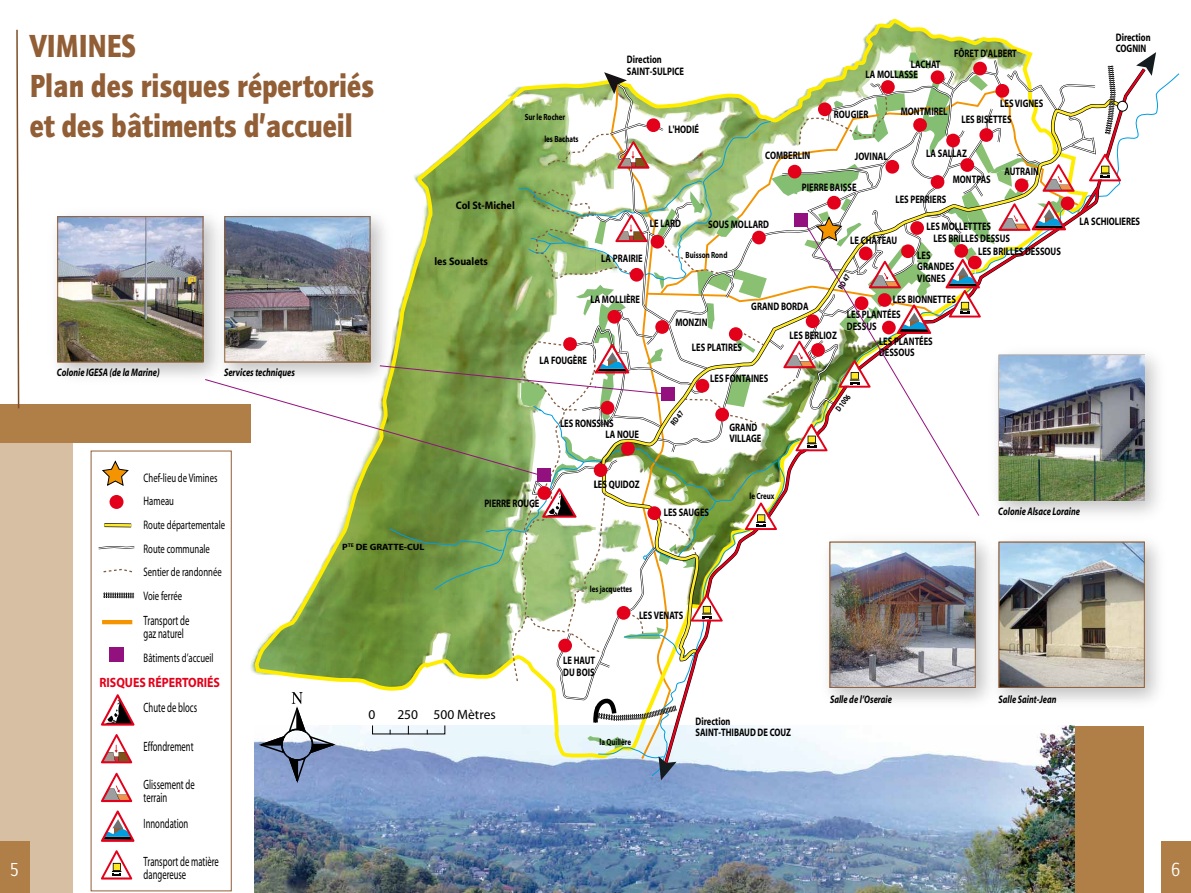
<style>
.page{position:relative;width:1191px;height:893px;background:#fff}
.page>*{position:absolute;margin:0;border:0;box-sizing:border-box;transform-origin:0 0}
.t1{font:900 33.15px/39.8px "Quay Itc T";color:#915e36;scale:.85 1}
.t2{font:19.5px "Quay Itc T";color:#fff;scale:.9 1}
.t3{font:13.5px/12.9px "Myriad";color:#000;scale:.64 1}
.t4{font:700 13.5px "Myriad";color:#e2001a;scale:.88 1}
.t5{font:13.5px "Myriad Pro";color:#000}
.t6{font:12.3px/23.5px "Myriad";color:#000;scale:.7 1}
.t7{font:700 10.95px/11.6px "Myriad";color:#000;scale:.77 1}
.t8{font:italic 700 10.95px "Myriad";color:#000;scale:.77 1}
.t9{font:700 10.95px "Myriad";color:#000;scale:.92 1}
.t10{font:700 9.15px "Myriad";color:#000;scale:1.06 1}
.t11{font:700 9px "Myriad";color:#000;scale:.77 1}
.t12{font:700 8.1px "Myriad";color:#000;scale:.77 1}
</style>
<div class="page">
<div style="left:876px;top:726px;width:268px;height:167px;background:#b07f48"></div>
<img style="left:595px;top:790px;width:480px;height:103px">
<div style="left:1161px;top:842px;width:30px;height:51px;background:#b07f48"></div>
<div style="left:1117px;top:101px;width:10px;height:11px;border:1px solid #000;border-radius:50%"></div>
<svg style="left:1136px;top:52px;width:20px;height:24px"></svg>
<img style="left:1121px;top:540px;width:38px;height:162px">
<img style="left:1121px;top:354px;width:37px;height:160px">
<img style="left:1121px;top:355px;width:23px;height:145px">
<img style="left:1121px;top:544px;width:21px;height:142px">
<img style="left:254px;top:790px;width:341px;height:103px">
<div style="left:0;top:404px;width:72px;height:489px;background:#d7bfa3"></div>
<div style="left:0;top:404px;width:250px;height:38px;background:#b07f48"></div>
<svg style="left:16px;top:29px;width:4px;height:380px"></svg>
<svg style="left:98px;top:546px;width:37px;height:4px"></svg>
<svg style="left:104px;top:523px;width:27px;height:1px"></svg>
<hr style="left:104px;top:524px;width:27px;height:3px;background:#ffeb2d">
<svg style="left:103px;top:568px;width:29px;height:5px"></svg>
<div style="left:109px;top:495px;width:14px;height:14px;background:#e2001a;border-radius:50%"></div>
<svg style="left:102px;top:461px;width:27px;height:25px"></svg>
<svg style="left:103px;top:592px;width:31px;height:6px"></svg>
<svg style="left:101px;top:850px;width:31px;height:29px"></svg>
<svg style="left:101px;top:773px;width:31px;height:29px"></svg>
<svg style="left:101px;top:734px;width:31px;height:29px"></svg>
<svg style="left:101px;top:810px;width:33px;height:32px"></svg>
<svg style="left:101px;top:694px;width:33px;height:32px"></svg>
<hr style="left:102px;top:620px;width:30px;height:4px;background:#f39400">
<div style="left:110px;top:647px;width:14px;height:15px;background:#93117e"></div>
<div style="left:0;top:842px;width:30px;height:51px;background:#b07f48"></div>
<img style="left:204px;top:21px;width:917px;height:769px">
<img style="left:56px;top:200px;width:152px;height:191px">
<img style="left:208px;top:200px;width:191px;height:191px">
<img style="left:59px;top:218px;width:142px;height:142px">
<div style="left:57px;top:216px;width:146px;height:146px;border:1px solid #915e36"></div>
<img style="left:226px;top:218px;width:142px;height:142px">
<div style="left:224px;top:216px;width:146px;height:146px;border:1px solid #915e36"></div>
<h1 class="t1" style="left:30px;top:26px;width:406px">VIMINES<br>Plan des risques répertoriés et des bâtiments d’accueil</h1>
<p class="t8" style="left:57px;top:366px;width:135px">Colonie IGESA (de la Marine)</p>
<p class="t8" style="left:224px;top:366px;width:94px">Services techniques</p>
<p class="t9" style="left:456px;top:199px;width:66px">Col St-Michel</p>
<p class="t9" style="left:434px;top:256px;width:60px">les Soualets</p>
<p class="t11" style="left:525px;top:112px;width:54px">Sur le Rocher</p>
<p class="t11" style="left:544px;top:134px;width:46px">les Bachats</p>
<p class="t7" style="left:627px;top:54px;width:76px">Direction<br>SAINT-SULPICE</p>
<p class="t7" style="left:668px;top:124px;width:41px">L'HODIÉ</p>
<p class="t7" style="left:865px;top:59px;width:99px;line-height:10.6px;text-indent:45px">LACHAT<br>LA MOLLASSE</p>
<p class="t7" style="left:954px;top:48px;width:83px">FÔRET D'ALBERT</p>
<p class="t7" style="left:834px;top:109px;width:46px">ROUGIER</p>
<p class="t7" style="left:765px;top:150px;width:60px">COMBERLIN</p>
<p class="t7" style="left:855px;top:151px;width:44px">JOVINAL</p>
<p class="t7" style="left:802px;top:182px;width:72px">PIERRE BAISSE</p>
<p class="t7" style="left:961px;top:96px;width:108px;line-height:16px;text-indent:39px">LES VIGNES<br>LES BISETTES</p>
<p class="t7" style="left:926px;top:148px;width:54px">LA SALLAZ</p>
<p class="t7" style="left:952px;top:174px;width:51px">MONTPAS</p>
<p class="t7" style="left:900px;top:106px;width:62px">MONTMIREL</p>
<p class="t7" style="left:1004px;top:166px;width:46px">AUTRAIN</p>
<p class="t7" style="left:895px;top:194px;width:68px">LES PERRIERS</p>
<p class="t7" style="left:650px;top:218px;width:42px">LE LARD</p>
<p class="t7" style="left:708px;top:219px;width:80px">SOUS MOLLARD</p>
<p class="t7" style="left:601px;top:253px;width:55px">LA PRAIRIE</p>
<p class="t11" style="left:685px;top:251px;width:56px">Buisson Rond</p>
<p class="t7" style="left:850px;top:235px;width:62px">LE CHÂTEAU</p>
<p class="t12" style="left:836px;top:286px;width:23px;rotate:-60deg">RD 47</p>
<p class="t7" style="left:933px;top:220px;width:101px;line-height:12.1px;text-indent:-7px">LES MOLLETTTES<br>LES BRILLES DESSUS</p>
<p class="t7" style="left:917px;top:249px;width:50px">LES<br>GRANDES<br>VIGNES</p>
<p class="t7" style="left:978px;top:245px;width:109px">LES BRILLES DESSOUS</p>
<p class="t7" style="left:590px;top:294px;width:66px">LA MOLLIÈRE</p>
<p class="t7" style="left:539px;top:355px;width:63px">LA FOUGÈRE</p>
<p class="t7" style="left:560px;top:418px;width:71px">LES RONSSINS</p>
<p class="t7" style="left:605px;top:429px;width:45px">LA NOUE</p>
<p class="t7" style="left:751px;top:301px;width:76px">GRAND BORDA</p>
<p class="t7" style="left:789px;top:330px;width:63px">LES BERLIOZ</p>
<p class="t7" style="left:710px;top:373px;width:77px">LES FONTAINES</p>
<p class="t7" style="left:675px;top:317px;width:43px">MONZIN</p>
<p class="t7" style="left:692px;top:342px;width:67px">LES PLATIRES</p>
<p class="t7" style="left:892px;top:294px;width:84px">LES BIONNETTES</p>
<p class="t7" style="left:847px;top:309px;width:71px">LES PLANTÉES<br>DESSUS</p>
<p class="t7" style="left:879px;top:336px;width:71px">LES PLANTÉES<br>DESSOUS</p>
<p class="t12" style="left:669px;top:422px;width:23px;rotate:-53deg">RD 47</p>
<p class="t7" style="left:729px;top:421px;width:43px">GRAND<br>VILLAGE</p>
<p class="t12" style="left:834px;top:408px;width:27px;rotate:-53deg">D 1006</p>
<p class="t7" style="left:1115px;top:32px;width:47px">Direction<br>COGNIN</p>
<p class="t7" style="left:1079px;top:216px;width:80px">LA SCHIOLIERES</p>
<h2 class="t2" style="left:10px;top:858px;width:12px">5</h2>
<p class="t6" style="left:144px;top:466px;width:118px">Chef-lieu de Vimines<br>Hameau<br>Route départementale<br>Route communale<br>Sentier de randonnée<br>Voie ferrée</p>
<p class="t3" style="left:144px;top:615px;width:73px">Transport de gaz naturel</p>
<p class="t6" style="left:144px;top:646px;width:101px">Bâtiments d’accueil</p>
<p class="t4" style="left:99px;top:675px;width:139px">RISQUES RÉPERTORIÉS</p>
<p class="t3" style="left:144px;top:702px;width:85px">Chute de blocs</p>
<p class="t3" style="left:144px;top:740px;width:80px">Effondrement</p>
<p class="t3" style="left:144px;top:779px;width:81px">Glissement de terrain</p>
<p class="t3" style="left:144px;top:817px;width:71px">Innondation</p>
<p class="t3" style="left:144px;top:856px;width:119px">Transport de matière dangereuse</p>
<p class="t3" style="left:167px;top:628px;width:6px">t</p>
<p class="t6" style="left:152px;top:646px;width:6px">t</p>
<p class="t10" style="left:342px;top:542px;width:79px">P<sup>TE</sup> DE GRATTE-CUL</p>
<p class="t7" style="left:484px;top:498px;width:73px">PIERRE ROUGE</p>
<p class="t5" style="left:368px;top:706px;width:8px">0</p>
<p class="t5" style="left:397px;top:706px;width:100px">250 500 Mètres</p>
<p class="t7" style="left:593px;top:478px;width:61px">LES QUIDOZ</p>
<p class="t7" style="left:663px;top:507px;width:60px">LES SAUGES</p>
<p class="t11" style="left:590px;top:584px;width:57px">les jacquettes</p>
<p class="t7" style="left:563px;top:655px;width:43px">LE HAUT<br>DU BOIS</p>
<p class="t7" style="left:639px;top:610px;width:59px">LES VENATS</p>
<p class="t11" style="left:749px;top:491px;width:34px">le Creux</p>
<p class="t11" style="left:599px;top:738px;width:43px">la Quillère</p>
<p class="t7" style="left:695px;top:715px;width:126px">Direction<br>SAINT-THIBAUD DE COUZ</p>
<p class="t8" style="left:830px;top:694px;width:82px">Salle de l’Oseraie</p>
<p class="t8" style="left:998px;top:506px;width:108px">Colonie Alsace Loraine</p>
<p class="t8" style="left:998px;top:694px;width:77px">Salle Saint-Jean</p>
<h2 class="t2" style="left:1171px;top:858px;width:12px">6</h2>
</div>
